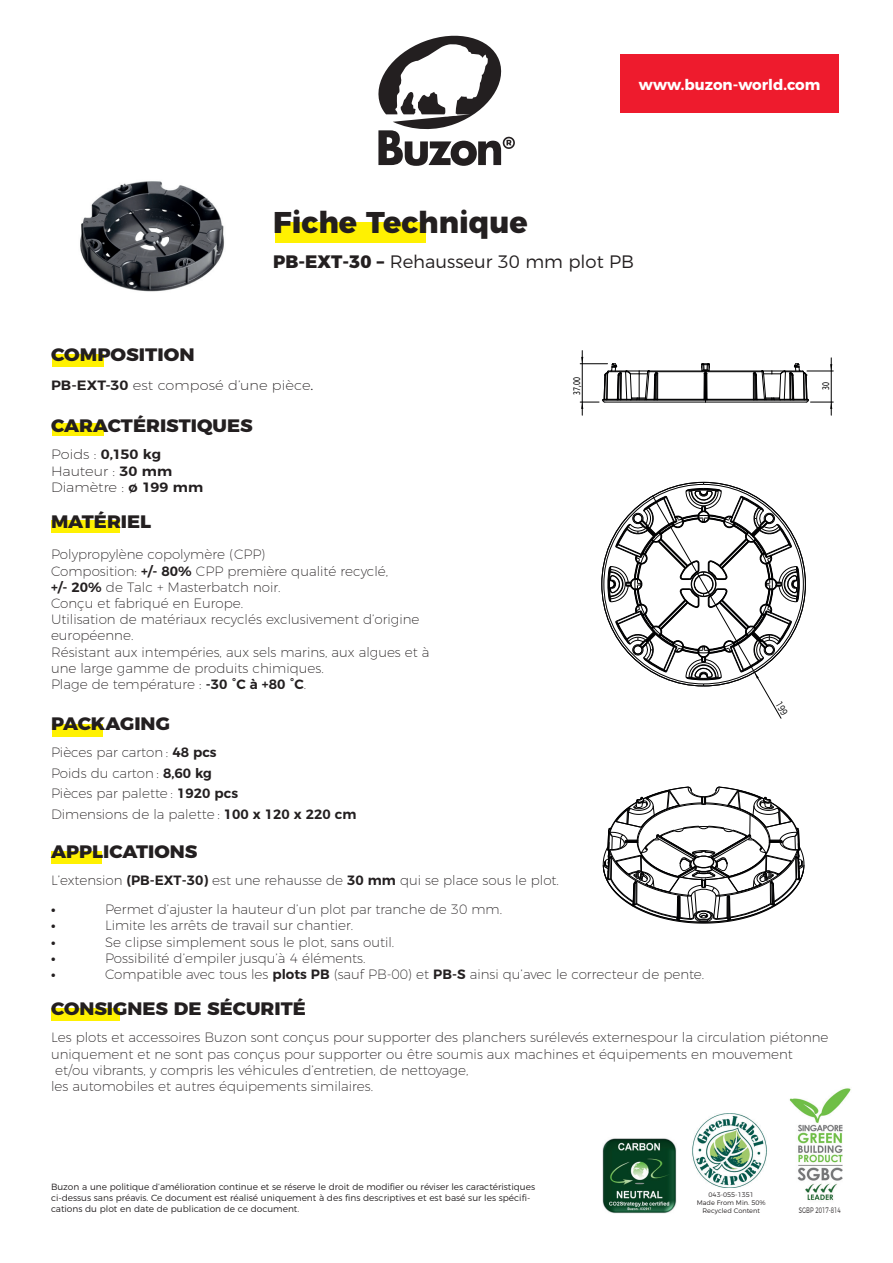
<style>
.page{position:relative;width:893px;height:1263px;background:#fff}
.page>*{position:absolute;margin:0;border:0;box-sizing:border-box;transform-origin:0 0}
.t1{font:800 30px "Montserrat";color:#231f20}
.t2{font:800 18px "Montserrat";color:#231f20;scale:1.06 1}
.t3{font:300 18px "Montserrat";color:#231f20}
.t4{font:800 18px "Montserrat";color:#231f20;scale:1.08 1}
.t5{font:700 15px "Montserrat";color:#fff}
.t6{font:200 13.5px/16.2px "Montserrat";color:#231f20}
.t7{font:200 13.5px/16.4px "Montserrat";color:#231f20;scale:1.08 1}
.t8{font:700 13.5px "Montserrat";color:#231f20}
.t9{font:10.2px "Myriad Pro";color:#000001;scale:.75 1}
.t10{font:300 9px/10.8px "Montserrat";color:#231f20}
.t11{font:300 7.95px "Montserrat";color:#231f20;scale:.68 1}
.t12{font:300 6.6px/7.9px "Montserrat";color:#231f20;text-align:center}
.s1{font-weight:800}
.s2{font-weight:600}
.s3{font-weight:300}
.s4{font-weight:700}
</style>
<div class="page">
<div style="left:51px;top:1008px;width:68px;height:13px;background:#fff101"></div>
<div style="left:52px;top:724px;width:51px;height:13px;background:#fff101"></div>
<div style="left:51px;top:851px;width:51px;height:13px;background:#fff101"></div>
<div style="left:51px;top:520px;width:68px;height:12px;background:#fff101"></div>
<div style="left:52px;top:423px;width:52px;height:13px;background:#fff101"></div>
<div style="left:620px;top:54px;width:219px;height:59px;background:#ee1b2d"></div>
<div style="left:275px;top:223px;width:150px;height:20px;background:#fff101"></div>
<img style="left:80px;top:181px;width:144px;height:111px">
<svg style="left:378px;top:35px;width:137px;height:131px"></svg>
<svg style="left:603px;top:786px;width:202px;height:138px"></svg>
<div style="left:52px;top:354px;width:52px;height:13px;background:#fff101"></div>
<img style="left:602px;top:1138px;width:75px;height:75px">
<img style="left:692px;top:1114px;width:75px;height:74px">
<img style="left:789px;top:1088px;width:62px;height:112px">
<svg style="left:580px;top:350px;width:253px;height:369px"></svg>
<p class="t5" style="left:639px;top:73px;width:183px">www.buzon-world.com</p>
<h1 class="t1" style="left:273px;top:198px;width:256px">Fiche Technique</h1>
<h2 class="t3" style="left:273px;top:248px;width:362px"><span class="s1">PB-EXT-30 –</span> Rehausseur 30 mm plot PB</h2>
<h2 class="t4" style="left:51px;top:340px;width:134px">COMPOSITION</h2>
<p class="t7" style="left:51px;top:376px;width:245px"><span class="s2">PB-EXT-30</span> est composé d’une pièce<span class="s3">.</span></p>
<h2 class="t2" style="left:51px;top:410px;width:192px">CARACTÉRISTIQUES</h2>
<p class="t7" style="left:51px;top:445px;width:142px">Poids : <span class="s2">0,150 kg<br></span>Hauteur : <span class="s2">30 mm<br></span>Diamètre : <span class="s2">ø 199 mm</span></p>
<h2 class="t2" style="left:51px;top:506px;width:96px">MATÉRIEL</h2>
<p class="t6" style="left:51px;top:545px;width:380px">Polypropylène copolymère (CPP)<br>Composition: <span class="s2">+/- 80%</span> CPP première qualité recyclé,<br><span class="s2">+/- 20%</span> de Talc + Masterbatch noir.<br>Conçu et fabriqué en Europe.<br>Utilisation de matériaux recyclés exclusivement d’origine européenne.<br>Résistant aux intempéries, aux sels marins, aux algues et à une large gamme de produits chimiques.<br>Plage de température : <span class="s2">-30 °C à +80 °C</span>.</p>
<h2 class="t2" style="left:51px;top:709px;width:114px">PACKAGING</h2>
<p class="t6" style="left:51px;top:741px;width:307px;line-height:20.4px">Pièces par carton : <span class="s2">48 pcs<br></span>Poids du carton : <span class="s2">8,60 kg<br></span>Pièces par palette : <span class="s2">1920 pcs<br></span>Dimensions de la palette : <span class="s2">100 x 120 x 220 cm</span></p>
<h2 class="t2" style="left:51px;top:836px;width:140px">APPLICATIONS</h2>
<p class="t6" style="left:51px;top:865px;width:510px;line-height:29px">L’extension <span class="s2">(PB-EXT-30)</span> est une rehausse de <span class="s2">30 mm</span> qui se place sous le plot. <span class="s4">•</span></p>
<p class="t6" style="left:105px;top:900px;width:399px">Permet d’ajuster la hauteur d’un plot par tranche de 30 mm.</p>
<p class="t9" style="left:570px;top:395px;width:25px;rotate:-90deg">37,00</p>
<p class="t9" style="left:819px;top:390px;width:12px;rotate:-90deg">30</p>
<p class="t8" style="left:51px;top:914px;width:6px">•</p>
<p class="t6" style="left:105px;top:916px;width:250px">Limite les arrêts de travail sur chantier.</p>
<p class="t8" style="left:51px;top:931px;width:6px">•</p>
<p class="t6" style="left:105px;top:932px;width:291px">Se clipse simplement sous le plot, sans outil.</p>
<p class="t8" style="left:51px;top:947px;width:6px">•</p>
<p class="t6" style="left:105px;top:949px;width:262px">Possibilité d’empiler jusqu’à 4 éléments.</p>
<p class="t8" style="left:51px;top:963px;width:6px">•</p>
<p class="t6" style="left:105px;top:965px;width:601px">Compatible avec tous les <span class="s2">plots PB</span> (sauf PB-00) et <span class="s2">PB-S</span> ainsi qu’avec le correcteur de pente.</p>
<h2 class="t2" style="left:51px;top:994px;width:242px">CONSIGNES DE SÉCURITÉ</h2>
<p class="t6" style="left:51px;top:1028px;width:779px">Les plots et accessoires Buzon sont conçus pour supporter des planchers surélevés externespour la circulation piétonne</p>
<p class="t6" style="left:51px;top:1044px;width:743px">uniquement et ne sont pas conçus pour supporter ou être soumis aux machines et équipements en mouvement</p>
<p class="t6" style="left:55px;top:1061px;width:415px">et/ou vibrants, y compris les véhicules d’entretien, de nettoyage,</p>
<p class="t6" style="left:51px;top:1077px;width:324px">les automobiles et autres équipements similaires.</p>
<p class="t10" style="left:51px;top:1181px;width:486px">Buzon a une politique d’amélioration continue et se réserve le droit de modifier ou réviser les caractéristiques ci-dessus sans préavis. Ce document est réalisé uniquement à des fins descriptives et est basé sur les spécifi&shy;cations du plot en date de publication de ce document.</p>
<p class="t12" style="left:697px;top:1190px;width:70px">043-055-1351<br>Made From Min. 50%<br>Recycled Content</p>
<p class="t11" style="left:799px;top:1203px;width:63px">SGBP 2017-814</p>
</div>
